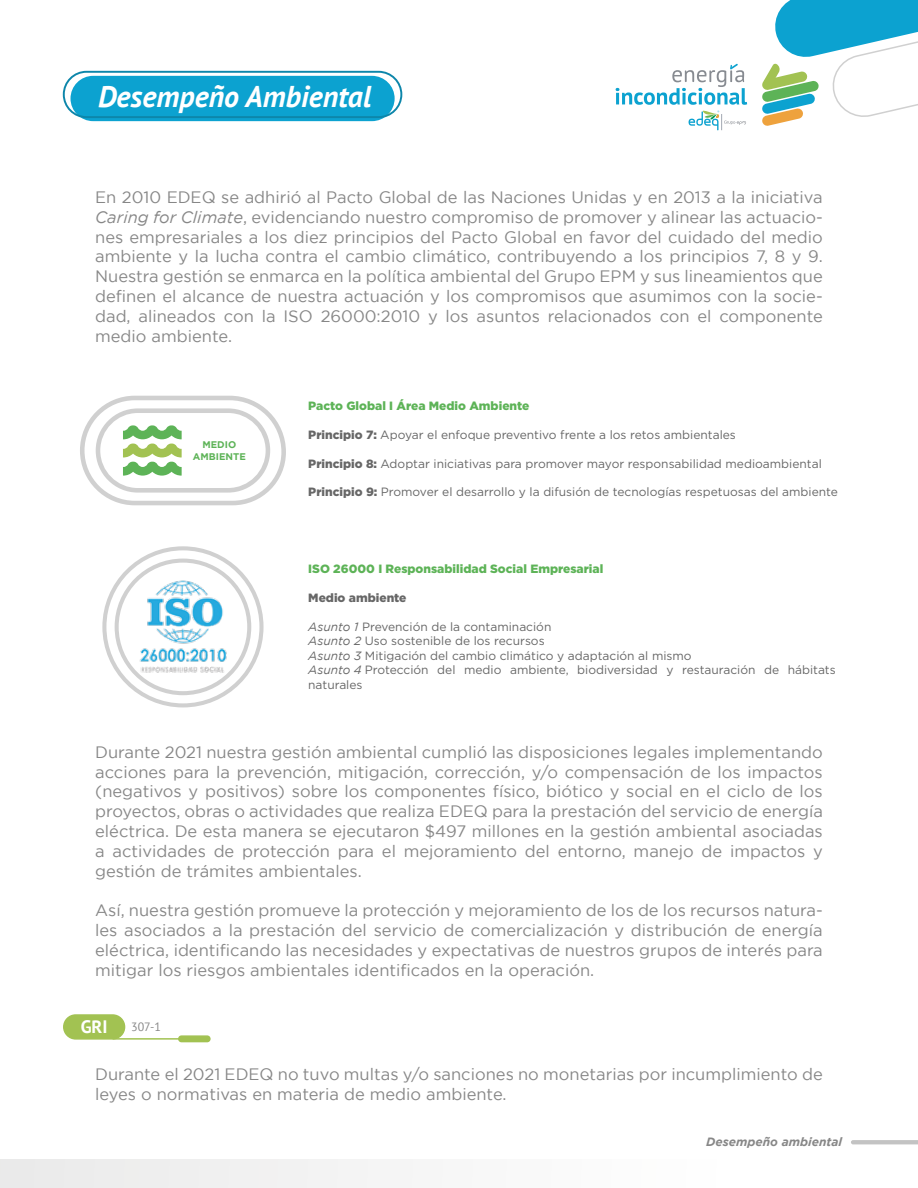
<style>
.page{position:relative;width:918px;height:1188px;background:#fff}
.page>*{position:absolute;margin:0;border:0;box-sizing:border-box;transform-origin:0 0}
.t1{font:italic 700 30px "PT Sans";color:#fff}
.t2{font:700 18px "PT Sans";color:#fff}
.t3{font:16.5px/19.8px "Gotham";color:#878787;text-align:justify}
.t4{font:12px/14.4px "Gotham";color:#676767}
.t5{font:900 12px "Gotham";color:#5db357}
.t6{font:italic 700 12px "Gotham";color:#878787}
.t7{font:900 12px "Gotham";color:#676767}
.t8{font:12px "PT Sans";color:#878787}
.t9{font:700 9.6px/11.6px "Gotham";color:#5db357;text-align:center}
.s1{font-style:italic}
.s2{font-weight:900}
</style>
<div class="page">
<div style="left:0;top:1160px;width:918px;height:28px;background:#f7f7f7"></div>
<div style="left:71px;top:76px;width:324px;height:45px;background:#0ca2d0;border-radius:23px"></div>
<div style="left:63px;top:71px;width:339px;height:47px;border:2px solid #0d86aa;border-radius:23px"></div>
<svg style="left:689px;top:111px;width:57px;height:19px"></svg>
<svg style="left:616px;top:64px;width:131px;height:41px"></svg>
<svg style="left:762px;top:0;width:156px;height:126px"></svg>
<svg style="left:851px;top:1140px;width:67px;height:4px"></svg>
<svg style="left:80px;top:395px;width:206px;height:111px"></svg>
<svg style="left:115px;top:559px;width:136px;height:136px"></svg>
<img style="left:130px;top:577px;width:106px;height:99px">
<div style="left:102px;top:546px;width:162px;height:161px;border:4px solid #d0d0d0;border-radius:50%"></div>
<div style="left:64px;top:1015px;width:61px;height:24px;background:#a2c252;border-radius:12px"></div>
<div style="left:63px;top:1014px;width:62px;height:26px;border:2px solid #a2c252;border-radius:12px"></div>
<hr style="left:113px;top:1038px;width:66px;height:2px;background:#a2c252">
<div style="left:179px;top:1036px;width:31px;height:6px;background:#a2c252;border-radius:3px"></div>
<div style="left:178px;top:1035px;width:33px;height:7px;border:2px solid #a2c252;border-radius:3px"></div>
<h1 class="t1" style="left:98px;top:76px;width:275px">Desempeño Ambiental</h1>
<p class="t3" style="left:95px;top:187px;width:729px">En 2010 EDEQ se adhirió al Pacto Global de las Naciones Unidas y en 2013 a la iniciativa <span class="s1">Caring for Climate</span>, evidenciando nuestro compromiso de promover y alinear las actuacio&shy;nes empresariales a los diez principios del Pacto Global en favor del cuidado del medio ambiente y la lucha contra el cambio climático, contribuyendo a los principios 7, 8 y 9.<br>Nuestra gestión se enmarca en la política ambiental del Grupo EPM y sus lineamientos que definen el alcance de nuestra actuación y los compromisos que asumimos con la socie&shy;dad, alineados con la ISO 26000:2010 y los asuntos relacionados con el componente medio ambiente.</p>
<p class="t9" style="left:193px;top:439px;width:54px">MEDIO<br>AMBIENTE</p>
<p class="t5" style="left:308px;top:397px;width:223px">Pacto Global I Área Medio Ambiente</p>
<p class="t4" style="left:308px;top:427px;width:429px"><span class="s2">Principio 7:</span> Apoyar el enfoque preventivo frente a los retos ambientales</p>
<p class="t4" style="left:308px;top:456px;width:515px"><span class="s2">Principio 8:</span> Adoptar iniciativas para promover mayor responsabilidad medioambiental</p>
<p class="t4" style="left:308px;top:485px;width:531px"><span class="s2">Principio 9:</span> Promover el desarrollo y la difusión de tecnologías respetuosas del ambiente</p>
<p class="t5" style="left:308px;top:561px;width:297px">ISO 26000 I Responsabilidad Social Empresarial</p>
<p class="t7" style="left:308px;top:590px;width:100px">Medio ambiente</p>
<p class="t4" style="left:308px;top:619px;width:529px"><span class="s1">Asunto 1</span> Prevención de la contaminación<br><span class="s1">Asunto 2</span> Uso sostenible de los recursos<br><span class="s1">Asunto 3</span> Mitigación del cambio climático y adaptación al mismo<br><span class="s1">Asunto 4</span> Protección del medio ambiente, biodiversidad y restauración de hábitats naturales</p>
<p class="t3" style="left:95px;top:742px;width:729px">Durante 2021 nuestra gestión ambiental cumplió las disposiciones legales implementando acciones para la prevención, mitigación, corrección, y/o compensación de los impactos (negativos y positivos) sobre los componentes físico, biótico y social en el ciclo de los proyectos, obras o actividades que realiza EDEQ para la prestación del servicio de energía eléctrica. De esta manera se ejecutaron $497 millones en la gestión ambiental asociadas a actividades de protección para el mejoramiento del entorno, manejo de impactos y gestión de trámites ambientales.</p>
<p class="t3" style="left:95px;top:900px;width:729px">Así, nuestra gestión promueve la protección y mejoramiento de los de los recursos natura&shy;les asociados a la prestación del servicio de comercialización y distribución de energía eléctrica, identificando las necesidades y expectativas de nuestros grupos de interés para mitigar los riesgos ambientales identificados en la operación.</p>
<p class="t2" style="left:81px;top:1015px;width:28px">GRI</p>
<p class="t8" style="left:131px;top:1019px;width:31px">307-1</p>
<p class="t3" style="left:95px;top:1064px;width:729px">Durante el 2021 EDEQ no tuvo multas y/o sanciones no monetarias por incumplimiento de leyes o normativas en materia de medio ambiente.</p>
<p class="t6" style="left:706px;top:1135px;width:138px">Desempeño ambiental</p>
</div>
